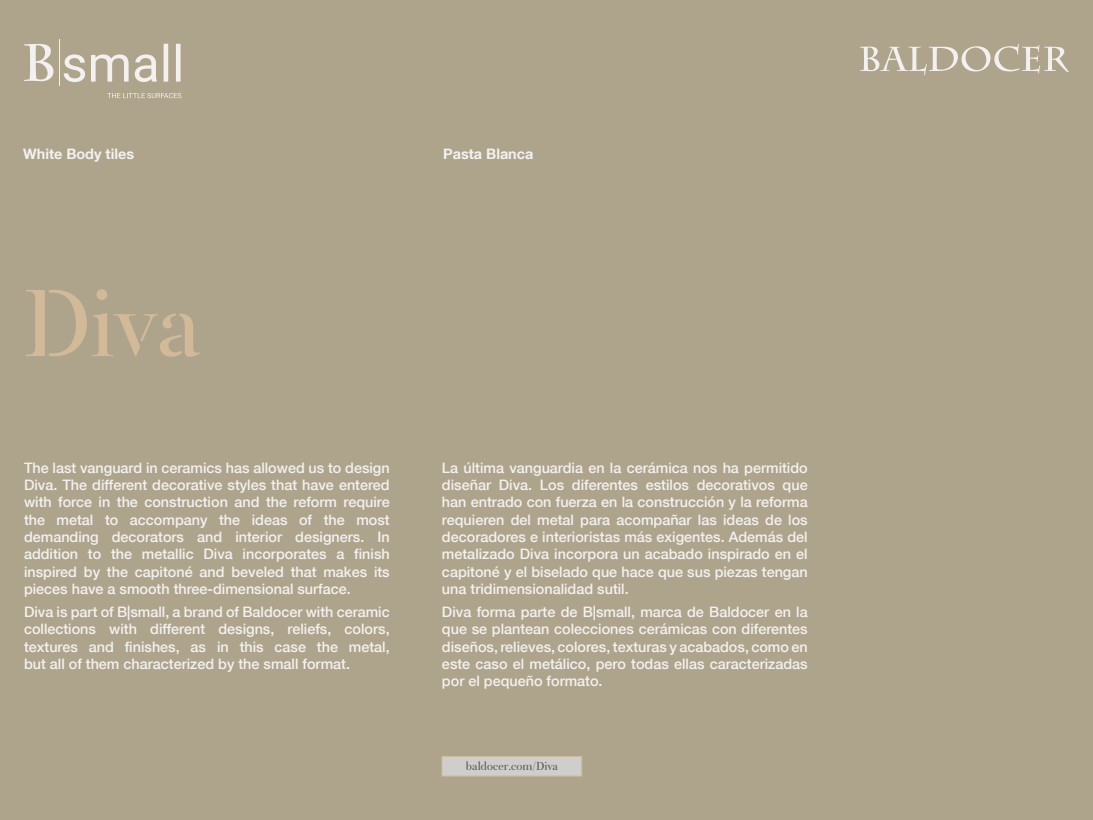
<style>
.page{position:relative;width:1093px;height:820px;background:#fff}
.page>*{position:absolute;margin:0;border:0;box-sizing:border-box;transform-origin:0 0}
.t1{font:98px "Botera TFE Regular Stencil";color:#d2ba99}
.t2{font:500 14.4px/17.3px "Helvetica Neue LT Com";color:#f3f1f0;text-align:justify}
.t3{font:700 14.4px "Helvetica Neue LT Com";color:#f3f1f0}
.t4{font:12px "Botera TFE Regular Stencil";color:#555550}
</style>
<div class="page">
<div style="left:0;top:0;width:1093px;height:819px;background:#aea48b"></div>
<svg style="left:860px;top:44px;width:209px;height:31px"></svg>
<svg style="left:107px;top:93px;width:74px;height:5px"></svg>
<svg style="left:24px;top:44px;width:29px;height:37px"></svg>
<hr style="left:59px;top:39px;width:1px;height:47px;background:#f3f1f0">
<svg style="left:64px;top:44px;width:117px;height:38px"></svg>
<div style="left:442px;top:755px;width:140px;height:20px;background:#cececc;border:1px solid #d2ba99"></div>
<p class="t3" style="left:23px;top:144px;width:112px">White Body tiles</p>
<p class="t3" style="left:443px;top:144px;width:92px">Pasta Blanca</p>
<h1 class="t1" style="left:23px;top:262px;width:179px">Diva</h1>
<p class="t2" style="left:24px;top:458px;width:367px">The last vanguard in ceramics has allowed us to design Diva. The different decorative styles that have entered with force in the construction and the reform require the metal to accompany the ideas of the most demanding decorators and interior designers. In addition to the metallic Diva incorporates a finish inspired by the capitoné and beveled that makes its pieces have a smooth three-dimensional surface.</p>
<p class="t2" style="left:24px;top:603px;width:367px">Diva is part of B|small, a brand of Baldocer with ceramic collections with different designs, reliefs, colors, textures and finishes, as in this case the metal, but all of them characterized by the small format.</p>
<p class="t2" style="left:442px;top:458px;width:367px">La última vanguardia en la cerámica nos ha permitido diseñar Diva. Los diferentes estilos decorativos que han entrado con fuerza en la construcción y la reforma requieren del metal para acompañar las ideas de los decoradores e interioristas más exigentes. Además del metalizado Diva incorpora un acabado inspirado en el capitoné y el biselado que hace que sus piezas tengan una tridimensionalidad sutil.</p>
<p class="t2" style="left:442px;top:603px;width:367px">Diva forma parte de B|small, marca de Baldocer en la que se plantean colecciones cerámicas con diferentes diseños, relieves, colores, texturas y acabados, como en este caso el metálico, pero todas ellas caracterizadas por el pequeño formato.</p>
<p class="t4" style="left:466px;top:758px;width:94px">baldocer.com/Diva</p>
</div>
